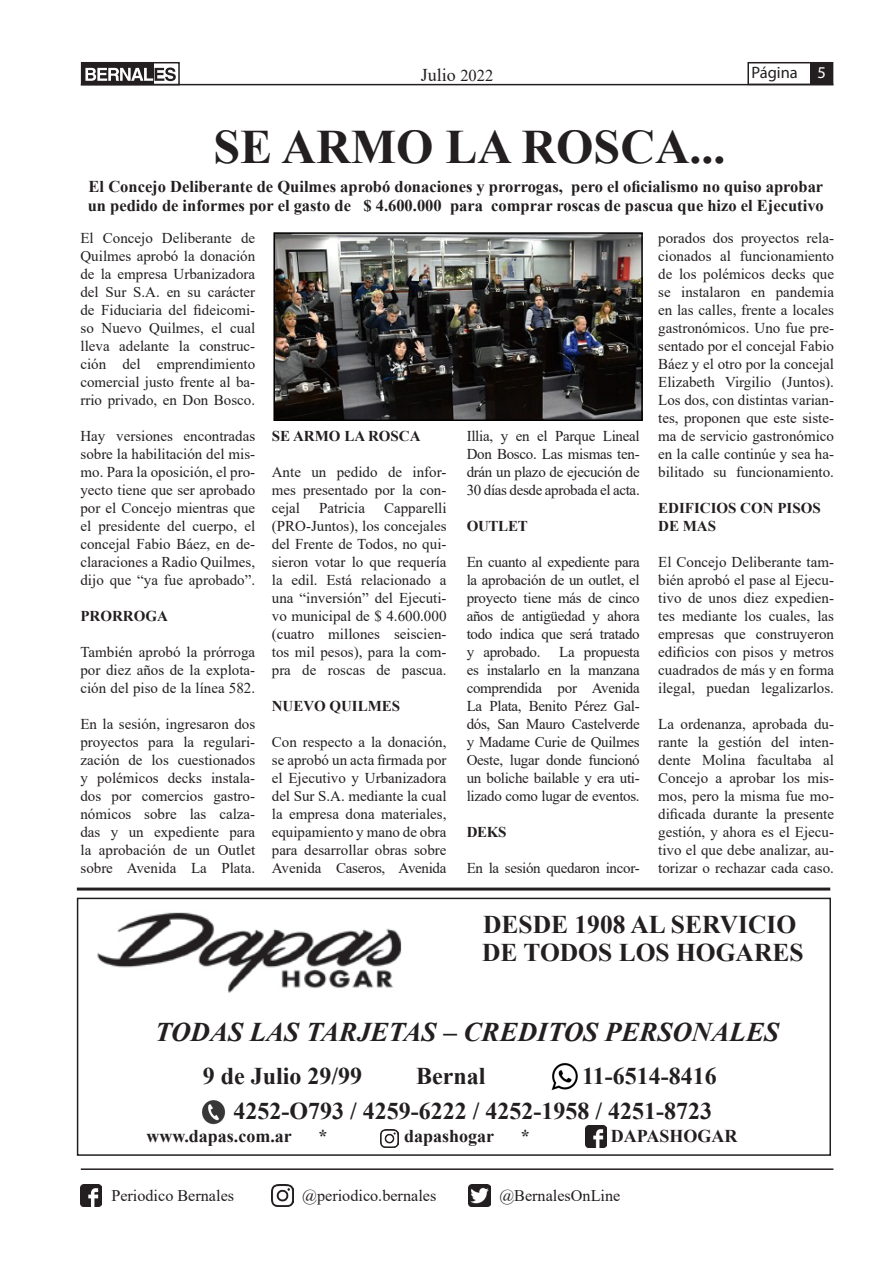
<style>
.page{position:relative;width:893px;height:1263px;background:#fff}
.page>*{position:absolute;margin:0;border:0;box-sizing:border-box;transform-origin:0 0}
.t1{font:700 48px "Times New Roman";color:#231f20}
.t2{font:italic 700 27px "Times New Roman";color:#231f20}
.t3{font:700 25.5px "Times New Roman";color:#231f20}
.t4{font:700 24px "Times New Roman";color:#231f20}
.t5{font:700 18px "Times New Roman";color:#231f20}
.t6{font:18px "Times New Roman";color:#231f20}
.t7{font:700 16.5px/19.8px "Times New Roman";color:#231f20}
.t8{font:16.5px "Myriad Pro";color:#231f20}
.t9{font:16.2px "Times New Roman";color:#231f20}
.t10{font:15px/18px "Times New Roman";color:#231f20;text-align:justify}
.t11{font:700 15px/18px "Times New Roman";color:#231f20}
.t12{font:15px "Times New Roman";letter-spacing:-.02em;color:#231f20}
.s1{font-size:16.5px}
.s2{color:#fff}
</style>
<div class="page">
<div style="left:810px;top:63px;width:23px;height:21px;background:#231f20"></div>
<div style="left:82px;top:63px;width:72px;height:22px;background:#231f20"></div>
<div style="left:747px;top:62px;width:86px;height:23px;border:2px solid #231f20"></div>
<svg style="left:85px;top:68px;width:91px;height:13px"></svg>
<div style="left:81px;top:62px;width:99px;height:23px;border:2px solid #231f20"></div>
<hr style="left:81px;top:84px;width:752px;height:1px;background:#231f20">
<hr style="left:81px;top:1168px;width:752px;height:2px;background:#231f20">
<img style="left:80px;top:1185px;width:22px;height:21px">
<img style="left:272px;top:1185px;width:21px;height:21px">
<img style="left:469px;top:1185px;width:21px;height:21px">
<div style="left:77px;top:898px;width:754px;height:258px;border:2px solid #231f20"></div>
<img style="left:97px;top:912px;width:305px;height:81px">
<img style="left:202px;top:1100px;width:24px;height:24px">
<img style="left:551px;top:1062px;width:27px;height:29px">
<img style="left:381px;top:1130px;width:18px;height:17px">
<img style="left:586px;top:1126px;width:20px;height:21px">
<img style="left:276px;top:235px;width:364px;height:183px">
<div style="left:273px;top:232px;width:370px;height:189px;border:2px solid #000"></div>
<hr style="left:77px;top:887px;width:753px;height:3px;background:#231f20">
<p class="t6" style="left:421px;top:62px;width:74px">Julio <span class="s1">2022</span></p>
<p class="t8" style="left:751px;top:63px;width:76px">Página <span class="s2">5</span></p>
<p class="t1" style="left:214px;top:112px;width:514px">SE ARMO LA ROSCA...</p>
<p class="t7" style="left:88px;top:176px;width:738px">El Concejo Deliberante de Quilmes aprobó donaciones y prorrogas, pero el oficialismo no quiso aprobar un pedido de informes por el gasto de $ 4.600.000 para comprar roscas de pascua que hizo el Ejecutivo</p>
<p class="t10" style="left:80px;top:228px;width:176px">El Concejo Deliberante de Quilmes aprobó la donación de la empresa Urbanizadora del Sur S.A. en su carácter de Fiduciaria del fideicomi&shy;so Nuevo Quilmes, el cual lleva adelante la construc&shy;ción del emprendimiento comercial justo frente al ba&shy;rrio privado, en Don Bosco.</p>
<p class="t10" style="left:80px;top:426px;width:176px">Hay versiones encontradas sobre la habilitación del mis&shy;mo. Para la oposición, el pro&shy;yecto tiene que ser aprobado por el Concejo mientras que el presidente del cuerpo, el concejal Fabio Báez, en de&shy;claraciones a Radio Quilmes, dijo que “ya fue aprobado”.</p>
<p class="t11" style="left:80px;top:606px;width:89px">PRORROGA</p>
<p class="t10" style="left:80px;top:642px;width:176px">También aprobó la prórroga por diez años de la explota&shy;ción del piso de la línea 582.</p>
<p class="t10" style="left:80px;top:714px;width:176px">En la sesión, ingresaron dos proyectos para la regulari&shy;zación de los cuestionados y polémicos decks instala&shy;dos por comercios gastro&shy;nómicos sobre las calza&shy;das y un expediente para la aprobación de un Outlet sobre Avenida La Plata.</p>
<p class="t10" style="left:658px;top:228px;width:177px">porados dos proyectos rela&shy;cionados al funcionamiento de los polémicos decks que se instalaron en pandemia en las calles, frente a locales gastronómicos. Uno fue pre&shy;sentado por el concejal Fabio Báez y el otro por la concejal Elizabeth Virgilio (Juntos).<br>Los dos, con distintas varian&shy;tes, proponen que este siste&shy;ma de servicio gastronómico en la calle continúe y sea ha&shy;bilitado su funcionamiento.</p>
<p class="t11" style="left:658px;top:498px;width:164px">EDIFICIOS CON PISOS<br>DE MAS</p>
<p class="t10" style="left:658px;top:552px;width:177px">El Concejo Deliberante tam&shy;bién aprobó el pase al Ejecu&shy;tivo de unos diez expedien&shy;tes mediante los cuales, las empresas que construyeron edificios con pisos y metros cuadrados de más y en forma ilegal, puedan legalizarlos.</p>
<p class="t10" style="left:658px;top:714px;width:177px">La ordenanza, aprobada du&shy;rante la gestión del inten&shy;dente Molina facultaba al Concejo a aprobar los mis&shy;mos, pero la misma fue mo&shy;dificada durante la presente gestión, y ahora es el Ejecu&shy;tivo el que debe analizar, au&shy;torizar o rechazar cada caso.</p>
<p class="t10" style="left:467px;top:426px;width:175px">Illia, y en el Parque Lineal Don Bosco. Las mismas ten&shy;drán un plazo de ejecución de 30 días desde aprobada el acta.</p>
<p class="t11" style="left:467px;top:516px;width:63px">OUTLET</p>
<p class="t10" style="left:467px;top:552px;width:175px">En cuanto al expediente para la aprobación de un outlet, el proyecto tiene más de cinco años de antigüedad y ahora todo indica que será tratado y aprobado. La propuesta es instalarlo en la manzana comprendida por Avenida La Plata, Benito Pérez Gal&shy;dós, San Mauro Castelverde y Madame Curie de Quilmes Oeste, lugar donde funcionó un boliche bailable y era uti&shy;lizado como lugar de eventos.</p>
<p class="t11" style="left:467px;top:822px;width:41px">DEKS</p>
<p class="t12" style="left:467px;top:857px;width:175px">En la sesión quedaron incor-</p>
<p class="t11" style="left:272px;top:426px;width:150px">SE ARMO LA ROSCA</p>
<p class="t10" style="left:272px;top:462px;width:176px">Ante un pedido de infor&shy;mes presentado por la con&shy;cejal</p>
<p class="t10" style="left:272px;top:498px;width:176px;text-indent:112px">Capparelli (PRO-Juntos), los concejales del Frente de Todos, no qui&shy;sieron votar lo que requería la edil. Está relacionado a una “inversión” del Ejecuti&shy;vo municipal de $ 4.600.000 (cuatro millones seiscien&shy;tos mil pesos), para la com&shy;pra de roscas de pascua.</p>
<p class="t11" style="left:272px;top:696px;width:130px">NUEVO QUILMES</p>
<p class="t10" style="left:272px;top:732px;width:176px">Con respecto a la donación, se aprobó un acta firmada por el Ejecutivo y Urbanizadora del Sur S.A. mediante la cual la empresa dona materiales, equipamiento y mano de obra para desarrollar obras sobre Avenida Caseros, Avenida</p>
<p class="t10" style="left:319px;top:498px;width:47px">Patricia</p>
<p class="t3" style="left:483px;top:906px;width:314px">DESDE 1908 AL SERVICIO</p>
<p class="t3" style="left:482px;top:934px;width:323px">DE TODOS LOS HOGARES</p>
<p class="t2" style="left:155px;top:1013px;width:625px">TODAS LAS TARJETAS – CREDITOS PERSONALES</p>
<p class="t4" style="left:582px;top:1059px;width:136px">11-6514-8416</p>
<p class="t4" style="left:233px;top:1094px;width:480px">4252-O793 / 4259-6222 / 4252-1958 / 4251-8723</p>
<p class="t5" style="left:146px;top:1123px;width:147px">www.dapas.com.ar</p>
<p class="t5" style="left:319px;top:1123px;width:10px">*</p>
<p class="t5" style="left:404px;top:1123px;width:92px">dapashogar</p>
<p class="t5" style="left:521px;top:1123px;width:10px">*</p>
<p class="t5" style="left:611px;top:1123px;width:128px">DAPASHOGAR</p>
<p class="t4" style="left:203px;top:1059px;width:161px">9 de Julio 29/99</p>
<p class="t4" style="left:416px;top:1059px;width:71px">Bernal</p>
<p class="t9" style="left:111px;top:1184px;width:124px">Periodico Bernales</p>
<p class="t9" style="left:302px;top:1184px;width:136px">@periodico.bernales</p>
<p class="t9" style="left:499px;top:1184px;width:123px">@BernalesOnLine</p>
</div>
